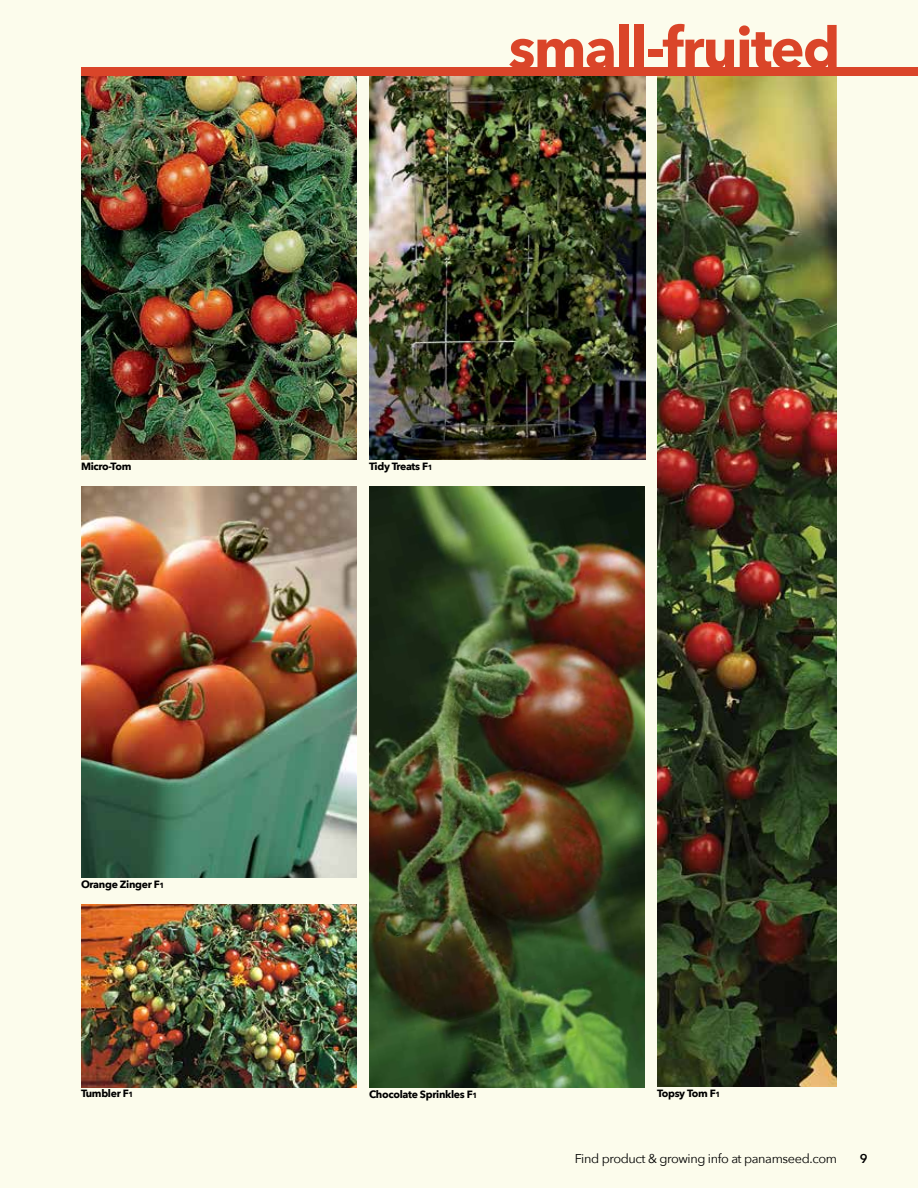
<style>
.page{position:relative;width:918px;height:1188px;background:#fcfcec}
.page>*{position:absolute;margin:0;border:0;box-sizing:border-box;transform-origin:0 0}
.t1{font:700 57px "Avenir Next";letter-spacing:-.03em;color:#da4529}
.t2{font:12.75px "Avenir Next";letter-spacing:-.03em;color:#000}
.t3{font:600 12.75px "Avenir Next";color:#000}
.t4{font:700 10.5px "Avenir Next";letter-spacing:-.03em;color:#000}
.s1{font-size:7.5px}
</style>
<div class="page">
<img style="left:657px;top:76px;width:180px;height:1011px">
<img style="left:369px;top:486px;width:276px;height:601px">
<img style="left:369px;top:77px;width:276px;height:383px">
<div style="left:81px;top:68px;width:837px;height:8px;background:#da4529"></div>
<img style="left:81px;top:76px;width:276px;height:384px">
<img style="left:81px;top:486px;width:276px;height:392px">
<img style="left:81px;top:904px;width:276px;height:183px">
<p class="t4" style="left:81px;top:457px;width:52px">Micro-Tom</p>
<p class="t4" style="left:81px;top:875px;width:85px">Orange Zinger F<span class="s1">1</span></p>
<p class="t4" style="left:81px;top:1085px;width:54px">Tumbler F<span class="s1">1</span></p>
<h1 class="t1" style="left:509px;top:-1px;width:333px">small-fruited</h1>
<p class="t4" style="left:369px;top:457px;width:65px">Tidy Treats F<span class="s1">1</span></p>
<p class="t4" style="left:369px;top:1085px;width:110px">Chocolate Sprinkles F<span class="s1">1</span></p>
<p class="t4" style="left:657px;top:1084px;width:65px">Topsy Tom F<span class="s1">1</span></p>
<p class="t2" style="left:575px;top:1147px;width:264px">Find product &amp; growing info at panamseed.com</p>
<p class="t3" style="left:860px;top:1147px;width:9px">9</p>
</div>
